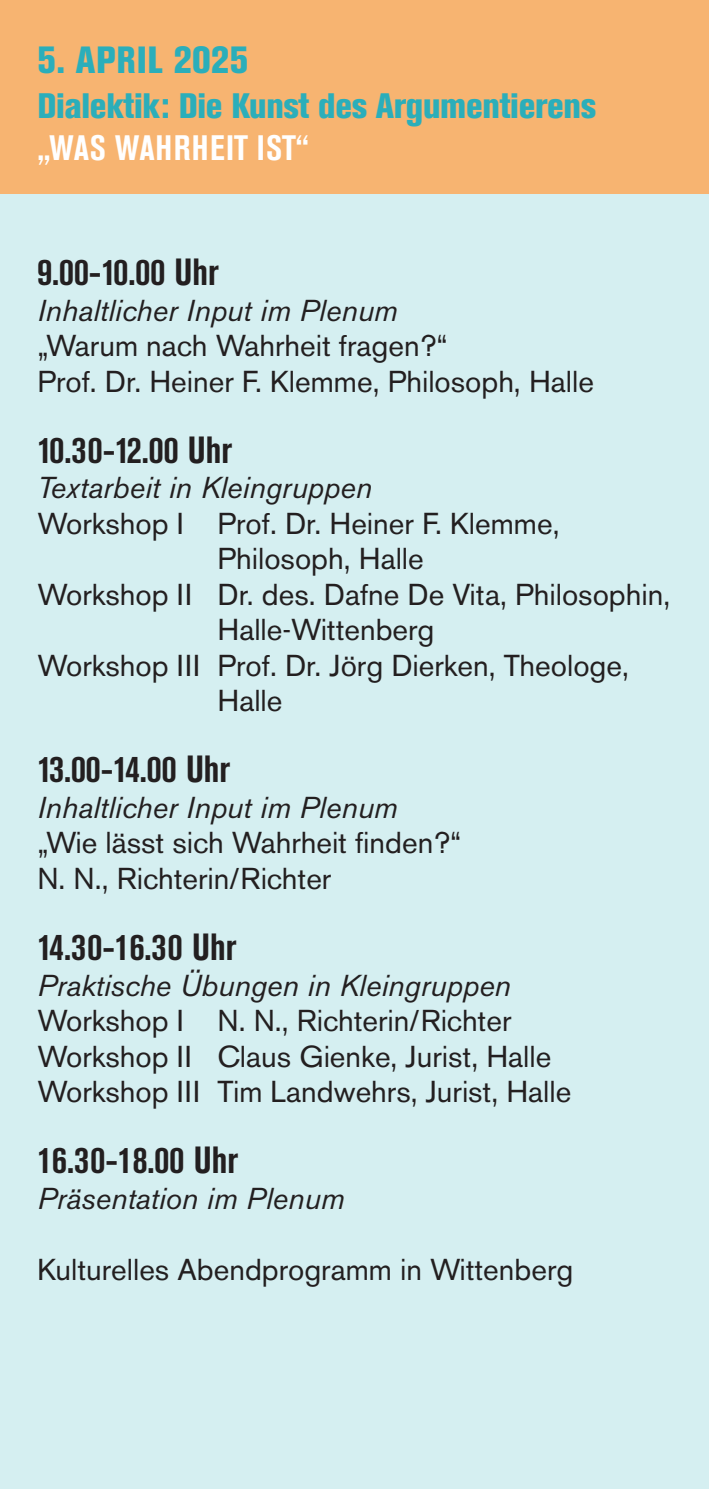
<style>
.page{position:relative;width:709px;height:1489px;background:#fff}
.page>*{position:absolute;margin:0;border:0;box-sizing:border-box;transform-origin:0 0}
.t1{font:700 condensed 37.5px "Akzidenz Grotesk BE";color:#231f20}
.t2{font:800 condensed 37.5px "Akzidenz Grotesk BE";letter-spacing:.02em;color:#2baeba}
.t3{font:800 condensed 35px "Akzidenz Grotesk BE";letter-spacing:-.01em;color:#2baeba}
.t4{font:700 condensed 35px "Akzidenz Grotesk BE";letter-spacing:.02em;color:#fff}
.t5{font:30px/35.5px "Akzidenz Grotesk BE";color:#231f20}
.t6{font:italic 30px "Akzidenz Grotesk BE";color:#231f20}
</style>
<div class="page">
<div style="left:0;top:0;width:709px;height:1488px;background:#d5eff1"></div>
<div style="left:0;top:0;width:709px;height:194px;background:#f7b471"></div>
<p class="t2" style="left:37px;top:38px;width:213px">5. APRIL 2025</p>
<p class="t3" style="left:37px;top:86px;width:560px">Dialektik: Die Kunst des Argumentierens</p>
<p class="t4" style="left:37px;top:128px;width:273px">„WAS WAHRHEIT IST“</p>
<p class="t1" style="left:37px;top:251px;width:183px">9.00-10.00 Uhr</p>
<p class="t6" style="left:37px;top:292px;width:362px">Inhaltlicher Input im Plenum</p>
<p class="t5" style="left:37px;top:328px;width:558px">„Warum nach Wahrheit fragen?“<br>Prof. Dr. Heiner F. Klemme, Philosoph, Halle</p>
<p class="t1" style="left:37px;top:428px;width:197px">10.30-12.00 Uhr</p>
<p class="t6" style="left:37px;top:469px;width:336px">Textarbeit in Kleingruppen</p>
<p class="t5" style="left:37px;top:505px;width:523px">Workshop I Prof. Dr. Heiner F. Klemme,</p>
<p class="t5" style="left:217px;top:541px;width:208px">Philosoph, Halle</p>
<p class="t5" style="left:37px;top:576px;width:634px">Workshop II Dr. des. Dafne De Vita, Philosophin,</p>
<p class="t5" style="left:217px;top:612px;width:218px">Halle-Wittenberg</p>
<p class="t5" style="left:37px;top:647px;width:593px">Workshop III Prof. Dr. Jörg Dierken, Theologe,</p>
<p class="t5" style="left:217px;top:683px;width:66px">Halle</p>
<p class="t1" style="left:37px;top:748px;width:195px">13.00-14.00 Uhr</p>
<p class="t6" style="left:37px;top:789px;width:362px">Inhaltlicher Input im Plenum</p>
<p class="t5" style="left:37px;top:825px;width:425px">„Wie lässt sich Wahrheit finden?“<br>N. N., Richterin/Richter</p>
<p class="t1" style="left:37px;top:925px;width:201px">14.30-16.30 Uhr</p>
<p class="t6" style="left:37px;top:966px;width:475px">Praktische Übungen in Kleingruppen</p>
<p class="t5" style="left:37px;top:1002px;width:535px">Workshop I N. N., Richterin/Richter<br>Workshop II Claus Gienke, Jurist, Halle<br>Workshop III Tim Landwehrs, Jurist, Halle</p>
<p class="t1" style="left:37px;top:1138px;width:202px">16.30-18.00 Uhr</p>
<p class="t6" style="left:37px;top:1179px;width:308px">Präsentation im Plenum</p>
<p class="t5" style="left:37px;top:1251px;width:537px">Kulturelles Abendprogramm in Wittenberg</p>
</div>
